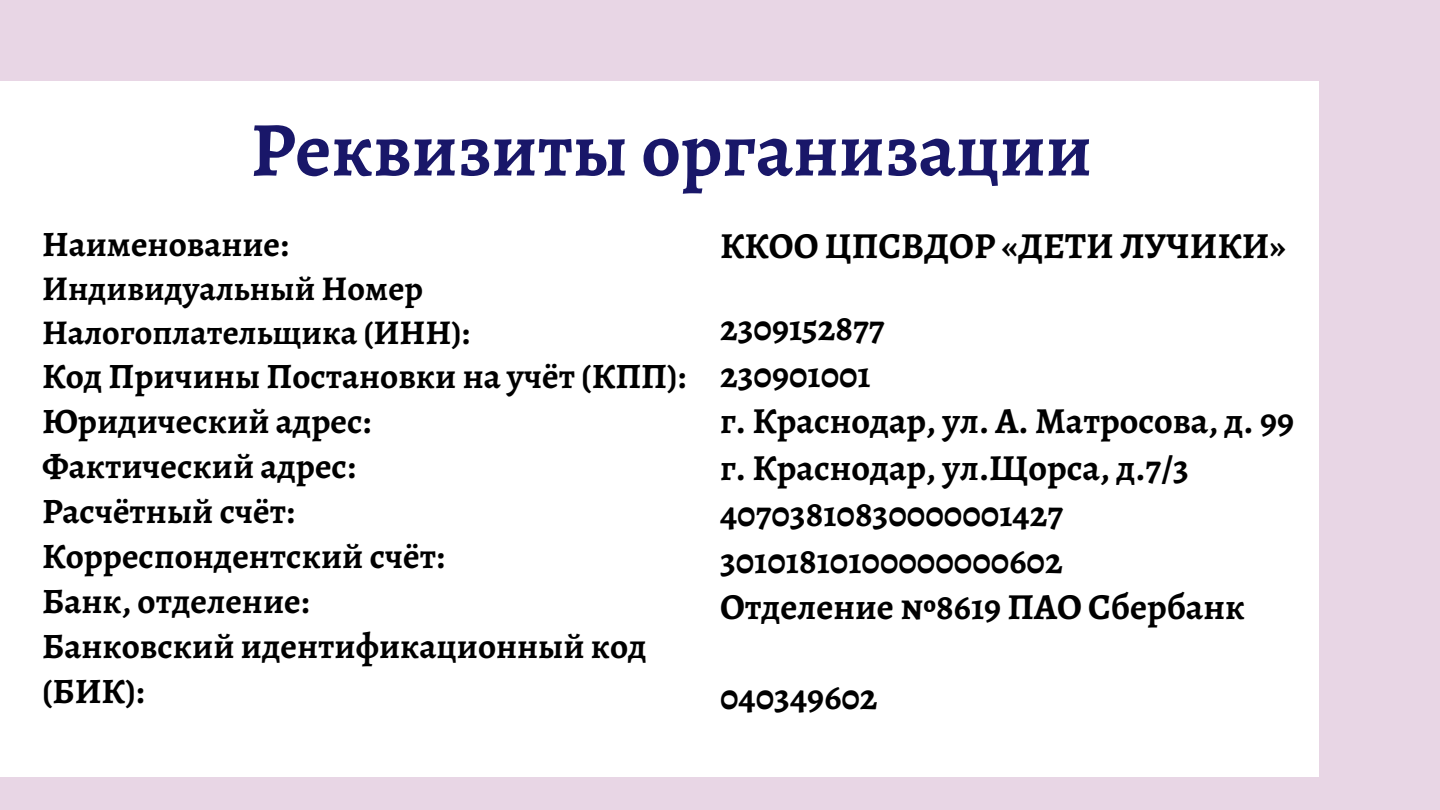
<style>
.page{position:relative;width:1440px;height:810px;background:#e8d6e5}
.page>*{position:absolute;margin:0;border:0;box-sizing:border-box;transform-origin:0 0}
.t1{font:700 77.8px "Alegreya";color:#191769}
.t2{font:700 36.8px "Alegreya";color:#000}
.t3{font:700 35.8px/45px "Alegreya";color:#000}
.t4{font:700 34.8px/43.5px "Alegreya";color:#000}
</style>
<div class="page">
<div style="left:0;top:81px;width:1319px;height:695px;background:#fff"></div>
<h1 class="t1" style="left:251px;top:96px;width:843px">Реквизиты организации</h1>
<p class="t3" style="left:42px;top:222px;width:248px">Наименование:</p>
<p class="t4" style="left:42px;top:267px;width:429px">Индивидуальный Номер<br>Налогоплательщика (ИНН):</p>
<p class="t3" style="left:42px;top:354px;width:646px">Код Причины Постановки на учёт (КПП):</p>
<p class="t3" style="left:42px;top:399px;width:330px">Юридический адрес:</p>
<p class="t3" style="left:42px;top:444px;width:315px">Фактический адрес:</p>
<p class="t3" style="left:42px;top:489px;width:254px">Расчётный счёт:</p>
<p class="t3" style="left:42px;top:534px;width:404px">Корреспондентский счёт:</p>
<p class="t3" style="left:42px;top:579px;width:269px">Банк, отделение:</p>
<p class="t3" style="left:42px;top:624px;width:606px">Банковский идентификационный код (БИК):</p>
<h2 class="t2" style="left:720px;top:220px;width:567px">ККОО ЦПСВДОР «ДЕТИ ЛУЧИКИ»</h2>
<p class="t2" style="left:720px;top:303px;width:166px">2309152877</p>
<p class="t2" style="left:720px;top:349px;width:152px">230901001</p>
<p class="t2" style="left:720px;top:396px;width:576px">г. Краснодар, ул. А. Матросова, д. 99</p>
<p class="t2" style="left:720px;top:442px;width:471px">г. Краснодар, ул.Щорса, д.7/3</p>
<p class="t2" style="left:720px;top:489px;width:345px">40703810830000001427</p>
<p class="t2" style="left:720px;top:535px;width:344px">30101810100000000602</p>
<p class="t2" style="left:720px;top:582px;width:526px">Отделение №8619 ПАО Сбербанк</p>
<p class="t2" style="left:720px;top:672px;width:159px">040349602</p>
</div>
